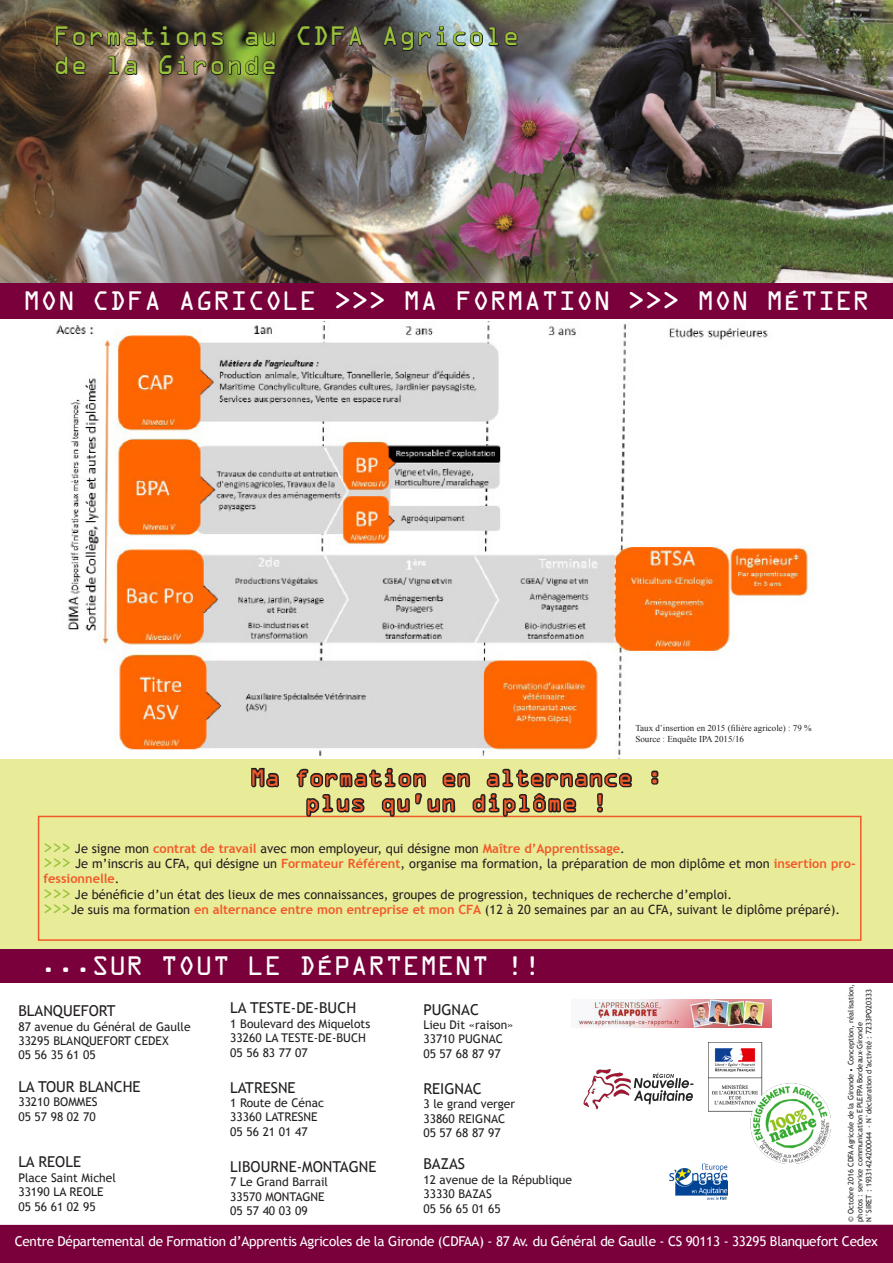
<style>
.page{position:relative;width:893px;height:1263px;background:#fff}
.page>*{position:absolute;margin:0;border:0;box-sizing:border-box;transform-origin:0 0}
.t1{font:24px "OCRA Std";color:#fff}
.t2{font:24px/28.8px "OCRA Std";color:#9ac23b}
.t3{font:21px/25.2px "OCRA Std";letter-spacing:-.02em;color:#f15929;text-align:center}
.t4{font:15px "Trebuchet MS";color:#231f20}
.t5{font:13.5px "Trebuchet MS";letter-spacing:-.02em;color:#fff}
.t6{font:12.75px/15.3px "Trebuchet MS";color:#231f20}
.t7{font:12px/14.4px "Trebuchet MS";color:#231f20}
.t8{font:9px/10.8px "Times New Roman";color:#231f20}
.t9{font:7.5px/9px "Trebuchet MS";color:#231f20}
.s1{font-family:"OCRA Std";color:#9ac23b}
.s2{font-weight:700;color:#f15929}
</style>
<div class="page">
<div style="left:0;top:759px;width:893px;height:207px;background:#e8ec99"></div>
<div style="left:0;top:283px;width:893px;height:36px;background:#7a003b"></div>
<div style="left:0;top:1225px;width:893px;height:38px;background:#7a003b"></div>
<div style="left:0;top:949px;width:893px;height:33px;background:#7a003b"></div>
<div style="left:38px;top:816px;width:823px;height:125px;border:2px solid #f15929"></div>
<svg style="left:250px;top:767px;width:31px;height:174px"></svg>
<svg style="left:651px;top:770px;width:8px;height:15px"></svg>
<svg style="left:295px;top:758px;width:338px;height:225px"></svg>
<img style="left:669px;top:1163px;width:58px;height:37px">
<img style="left:708px;top:1042px;width:123px;height:121px">
<img style="left:576px;top:1000px;width:196px;height:27px">
<img style="left:0;top:0;width:893px;height:283px">
<svg style="left:296px;top:22px;width:66px;height:25px;background:#342d2b"></svg>
<svg style="left:382px;top:22px;width:136px;height:30px;background:#6b7274"></svg>
<img style="left:54px;top:0;width:222px;height:171px">
<img style="left:583px;top:1069px;width:111px;height:41px">
<img style="left:56px;top:321px;width:757px;height:435px">
<h1 class="t2" style="left:53px;top:24px;width:468px">Formations au CDFA Agricole de la Gironde</h1>
<h1 class="t1" style="left:23px;top:290px;width:848px">MON CDFA AGRICOLE &gt;&gt;&gt; MA FORMATION &gt;&gt;&gt; MON MÉTIER</h1>
<p class="t8" style="left:635px;top:722px;width:178px">Taux d’insertion en 2015 (filière agricole) : 79 %<br>Source : Enquête IPA 2015/16</p>
<h2 class="t3" style="left:250px;top:767px;width:414px">Ma formation en alternance : plus qu’un diplôme !</h2>
<p class="t6" style="left:44px;top:840px;width:814px"><span class="s1">&gt;&gt;&gt;</span> Je signe mon <span class="s2">contrat de travail</span> avec mon employeur, qui désigne mon <span class="s2">Maître d’Apprentissage</span>.<br><span class="s1">&gt;&gt;&gt;</span> Je m’inscris au CFA, qui désigne un <span class="s2">Formateur Référent</span>, organise ma formation, la préparation de mon diplôme et mon <span class="s2">insertion pro&shy;fessionnelle</span>.<br><span class="s1">&gt;&gt;&gt;</span> Je bénéficie d’un état des lieux de mes connaissances, groupes de progression, techniques de recherche d’emploi.<br><span class="s1">&gt;&gt;&gt;</span>Je suis ma formation <span class="s2">en alternance entre mon entreprise et mon CFA</span> (12 à 20 semaines par an au CFA, suivant le diplôme préparé).</p>
<h1 class="t1" style="left:40px;top:955px;width:503px">...SUR TOUT LE DÉPARTEMENT !!</h1>
<p class="t4" style="left:18px;top:1001px;width:99px">BLANQUEFORT</p>
<p class="t7" style="left:18px;top:1019px;width:174px">87 avenue du Général de Gaulle<br>33295 BLANQUEFORT CEDEX<br>05 56 35 61 05</p>
<p class="t4" style="left:18px;top:1077px;width:124px">LA TOUR BLANCHE</p>
<p class="t7" style="left:18px;top:1095px;width:81px">33210 BOMMES<br>05 57 98 02 70</p>
<p class="t4" style="left:18px;top:1152px;width:64px">LA REOLE</p>
<p class="t7" style="left:18px;top:1170px;width:99px">Place Saint Michel<br>33190 LA REOLE<br>05 56 61 02 95</p>
<p class="t4" style="left:230px;top:998px;width:127px">LA TESTE-DE-BUCH</p>
<p class="t7" style="left:230px;top:1016px;width:141px">1 Boulevard des Miquelots<br>33260 LA TESTE-DE-BUCH<br>05 56 83 77 07</p>
<p class="t4" style="left:230px;top:1078px;width:67px">LATRESNE</p>
<p class="t7" style="left:230px;top:1095px;width:95px">1 Route de Cénac<br>33360 LATRESNE<br>05 56 21 01 47</p>
<p class="t4" style="left:230px;top:1157px;width:148px">LIBOURNE-MONTAGNE</p>
<p class="t7" style="left:230px;top:1174px;width:99px">7 Le Grand Barrail<br>33570 MONTAGNE<br>05 57 40 03 09</p>
<p class="t4" style="left:423px;top:1000px;width:57px">PUGNAC</p>
<p class="t7" style="left:423px;top:1017px;width:92px">Lieu Dit «raison»<br>33710 PUGNAC<br>05 57 68 87 97</p>
<p class="t4" style="left:423px;top:1079px;width:60px">REIGNAC</p>
<p class="t7" style="left:423px;top:1097px;width:93px">3 le grand verger<br>33860 REIGNAC<br>05 57 68 87 97</p>
<p class="t4" style="left:423px;top:1155px;width:43px">BAZAS</p>
<p class="t7" style="left:423px;top:1172px;width:150px">12 avenue de la République<br>33330 BAZAS<br>05 56 65 01 65</p>
<p class="t9" style="left:846px;top:1222px;width:239px;rotate:-90deg">© Octobre 2016 CDFA Agricole de la Gironde • Conception, réalisation, photos : service communication EPLEFPA Bordeaux-Gironde<br>N°SIRET : 19331424200044 - N°déclaration d’activité : 7233PO20333</p>
<p class="t5" style="left:15px;top:1232px;width:865px">Centre Départemental de Formation d’Apprentis Agricoles de la Gironde (CDFAA) - 87 Av. du Général de Gaulle - CS 90113 - 33295 Blanquefort Cedex</p>
</div>
